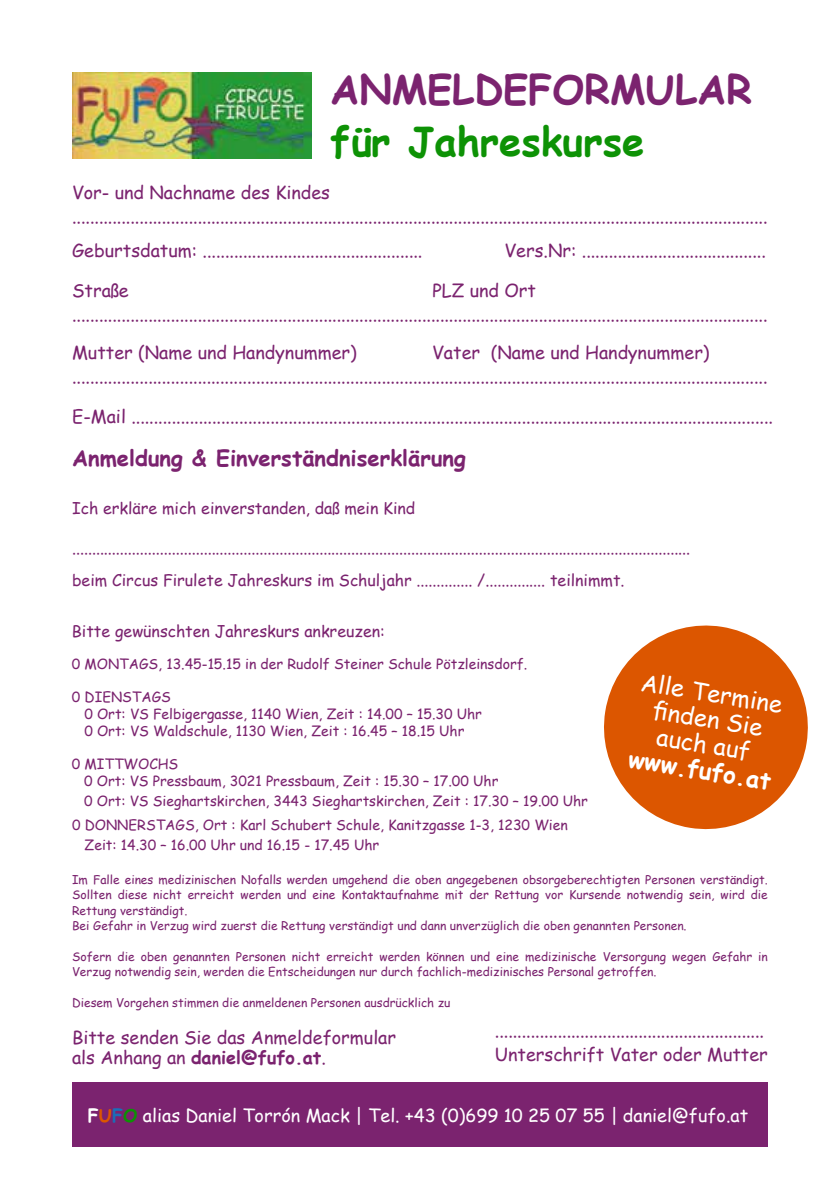
<style>
.page{position:relative;width:840px;height:1191px;background:#fff}
.page>*{position:absolute;margin:0;border:0;box-sizing:border-box;transform-origin:0 0}
.t1{font:700 40px "Comic Sans MS";color:#7b236f}
.t2{font:700 40px "Comic Sans MS";color:#0d9205}
.t3{font:24px/25.8px "Comic Sans MS";color:#fff;text-align:center}
.t4{font:700 24px "Comic Sans MS";color:#fff}
.t5{font:700 22px "Comic Sans MS";color:#7b236f}
.t6{font:18px/24px "Comic Sans MS";color:#7b236f}
.t7{font:18px "Comic Sans MS";color:#fff}
.t8{font:16px/32px "Comic Sans MS";color:#7b236f}
.t9{font:14px/16.8px "Comic Sans MS";color:#7b236f}
.t10{font:12px/15.4px "Comic Sans MS";color:#7b236f}
.s1{font-weight:700}
.s2{font-weight:700;color:#dc5600}
.s3{font-weight:700;color:#1a6eb8}
.s4{font-weight:700;color:#0d9205}
</style>
<div class="page">
<img style="left:72px;top:72px;width:239px;height:86px">
<div style="left:72px;top:1082px;width:695px;height:65px;background:#7b236f"></div>
<svg style="left:604px;top:625px;width:204px;height:205px;fill:#dc5600"></svg>
<h1 class="t1" style="left:330px;top:60px;width:423px">ANMELDEFORMULAR</h1>
<h1 class="t2" style="left:330px;top:112px;width:316px">für Jahreskurse</h1>
<p class="t6" style="left:72px;top:180px;width:696px">Vor- und Nachname des Kindes ...........................................................................................................................................................</p>
<p class="t6" style="left:72px;top:238px;width:352px">Geburtsdatum: .................................................</p>
<p class="t6" style="left:504px;top:238px;width:262px">Vers.Nr: .........................................</p>
<p class="t6" style="left:72px;top:278px;width:58px">Straße</p>
<p class="t6" style="left:72px;top:278px;width:696px;text-indent:360px">PLZ und Ort ...........................................................................................................................................................</p>
<p class="t6" style="left:72px;top:340px;width:286px">Mutter (Name und Handynummer)</p>
<p class="t6" style="left:72px;top:340px;width:696px;text-indent:360px">Vater (Name und Handynummer) ...........................................................................................................................................................</p>
<p class="t6" style="left:72px;top:404px;width:702px">E-Mail ...............................................................................................................................................</p>
<p class="t5" style="left:72px;top:442px;width:395px">Anmeldung &amp; Einverständniserklärung</p>
<p class="t8" style="left:72px;top:492px;width:344px">Ich erkläre mich einverstanden, daß mein Kind</p>
<p class="t8" style="left:72px;top:532px;width:619px">........................................................................................................................................................... beim Circus Firulete Jahreskurs im Schuljahr .............. /............... teilnimmt.</p>
<p class="t8" style="left:72px;top:614px;width:314px">Bitte gewünschten Jahreskurs ankreuzen:</p>
<p class="t9" style="left:72px;top:654px;width:457px">0 MONTAGS, 13.45-15.15 in der Rudolf Steiner Schule Pötzleinsdorf.</p>
<p class="t9" style="left:84px;top:688px;width:399px;text-indent:-13px">0 DIENSTAGS<br>0 Ort: VS Felbigergasse, 1140 Wien, Zeit : 14.00 – 15.30 Uhr<br>0 Ort: VS Waldschule, 1130 Wien, Zeit : 16.45 – 18.15 Uhr</p>
<p class="t9" style="left:84px;top:755px;width:415px;text-indent:-12px">0 MITTWOCHS<br>0 Ort: VS Pressbaum, 3021 Pressbaum, Zeit : 15.30 – 17.00 Uhr</p>
<p class="t9" style="left:72px;top:788px;width:517px;line-height:24.4px;text-indent:12px">0 Ort: VS Sieghartskirchen, 3443 Sieghartskirchen, Zeit : 17.30 – 19.00 Uhr<br>0 DONNERSTAGS, Ort : Karl Schubert Schule, Kanitzgasse 1-3, 1230 Wien</p>
<p class="t9" style="left:85px;top:836px;width:296px">Zeit: 14.30 – 16.00 Uhr und 16.15 - 17.45 Uhr</p>
<p class="t10" style="left:72px;top:871px;width:697px">Im Falle eines medizinischen Nofalls werden umgehend die oben angegebenen obsorgeberechtigten Personen verständigt.<br>Sollten diese nicht erreicht werden und eine Kontaktaufnahme mit der Rettung vor Kursende notwendig sein, wird die Rettung verständigt.<br>Bei Gefahr in Verzug wird zuerst die Rettung verständigt und dann unverzüglich die oben genannten Personen.</p>
<p class="t10" style="left:72px;top:948px;width:697px">Sofern die oben genannten Personen nicht erreicht werden können und eine medizinische Versorgung wegen Gefahr in<br>Verzug notwendig sein, werden die Entscheidungen nur durch fachlich-medizinisches Personal getroffen.</p>
<p class="t10" style="left:72px;top:994px;width:380px">Diesem Vorgehen stimmen die anmeldenen Personen ausdrücklich zu</p>
<p class="t6" style="left:494px;top:1017px;width:274px">............................................................<br>Unterschrift Vater oder Mutter</p>
<h2 class="t3" style="left:643px;top:668px;width:144px;rotate:9deg">Alle Termine fi nden Sie auch auf</h2>
<h2 class="t4" style="left:631px;top:740px;width:145px;rotate:9deg">www.fufo.at</h2>
<p class="t6" style="left:72px;top:1026px;width:325px;line-height:20px">Bitte senden Sie das Anmeldeformular als Anhang an <span class="s1">daniel@fufo.at</span>.</p>
<p class="t7" style="left:88px;top:1102px;width:661px"><span class="s1">F</span><span class="s2">U</span><span class="s3">F</span><span class="s4">O</span> alias Daniel Torrón Mack | Tel. +43 (0)699 10 25 07 55 | daniel@fufo.at</p>
</div>
